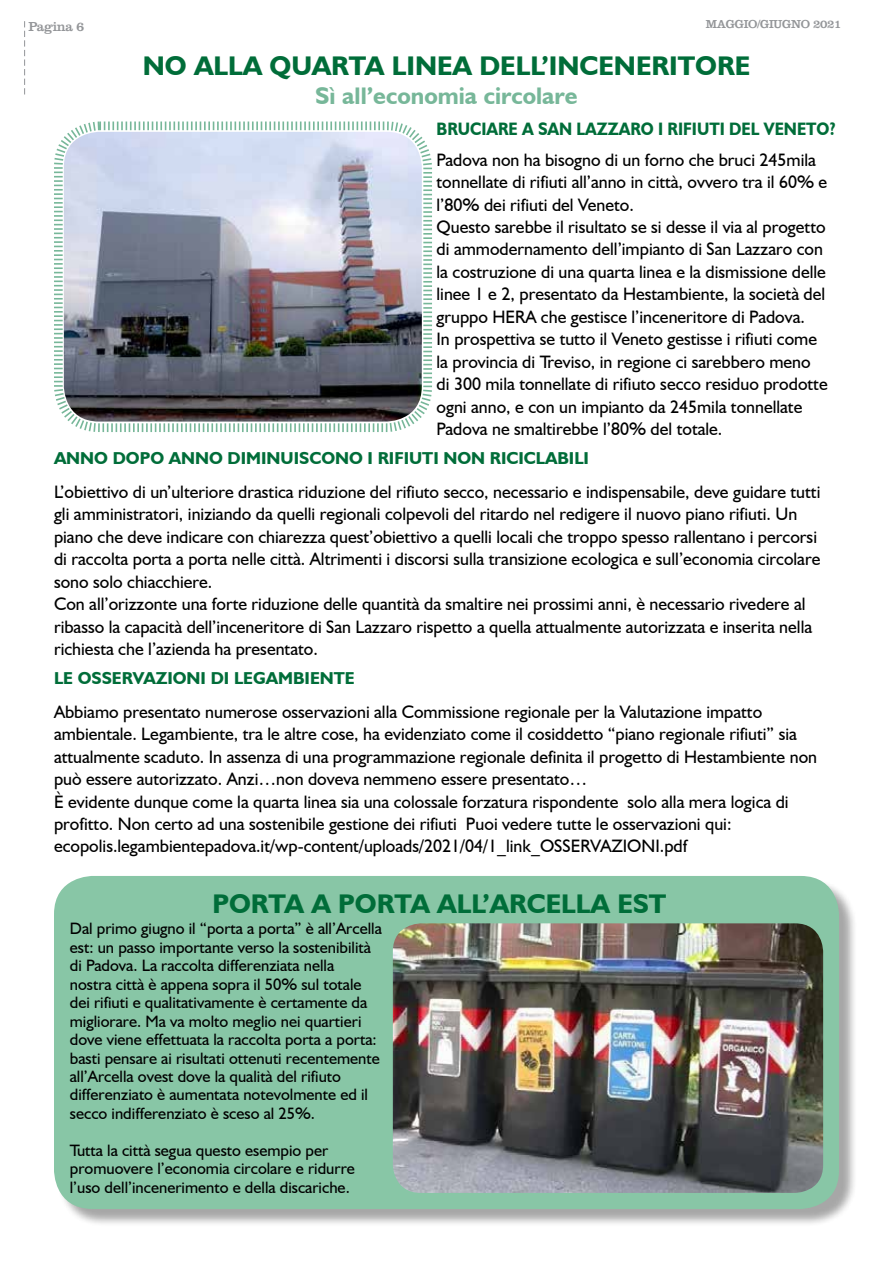
<style>
.page{position:relative;width:893px;height:1263px;background:#fff}
.page>*{position:absolute;margin:0;border:0;box-sizing:border-box;transform-origin:0 0}
.t1{font:700 27px "Humanist 521 BT";color:#006d39}
.t2{font:700 24px "Humanist 521 BT";color:#77b799}
.t3{font:18px/22.5px "Humanist 521 BT";color:#000}
.t4{font:700 18px "Humanist 521 BT";color:#006d39;scale:.89 1}
.t5{font:700 17.25px "Humanist 521 BT";color:#006d39}
.t6{font:16.5px/18.5px "Humanist 521 BT";color:#000}
.t7{font:13.5px "Clarendon LT Std";letter-spacing:-.03em;color:#939598}
.t8{font:12px "Clarendon LT Std";letter-spacing:-.03em;color:#939598}
</style>
<div class="page">
<div style="left:56px;top:878px;width:802px;height:350px;background:#000;opacity:.75"></div>
<div style="left:54px;top:876px;width:785px;height:333px;background:#88c6a6;border-radius:38px"></div>
<svg style="left:24px;top:21px;width:1px;height:74px"></svg>
<img style="left:393px;top:923px;width:430px;height:270px">
<img style="left:54px;top:121px;width:378px;height:311px">
<p class="t7" style="left:28px;top:19px;width:58px">Pagina 6</p>
<p class="t8" style="left:706px;top:17px;width:137px">MAGGIO/GIUGNO 2021</p>
<h1 class="t1" style="left:143px;top:49px;width:609px">NO ALLA QUARTA LINEA DELL’INCENERITORE</h1>
<h2 class="t2" style="left:315px;top:81px;width:264px">Sì all’economia circolare</h2>
<p class="t4" style="left:436px;top:118px;width:450px">BRUCIARE A SAN LAZZARO I RIFIUTI DEL VENETO?</p>
<p class="t3" style="left:436px;top:148px;width:393px">Padova non ha bisogno di un forno che bruci 245mila tonnellate di rifiuti all’anno in città, ovvero tra il 60% e l’80% dei rifiuti del Veneto.<br>Questo sarebbe il risultato se si desse il via al progetto di ammodernamento dell’impianto di San Lazzaro con la costruzione di una quarta linea e la dismissione delle linee 1 e 2, presentato da Hestambiente, la società del gruppo HERA che gestisce l’inceneritore di Padova.<br>In prospettiva se tutto il Veneto gestisse i rifiuti come la provincia di Treviso, in regione ci sarebbero meno di 300 mila tonnellate di rifiuto secco residuo prodotte ogni anno, e con un impianto da 245mila tonnellate Padova ne smaltirebbe l’80% del totale.</p>
<p class="t5" style="left:54px;top:447px;width:537px">ANNO DOPO ANNO DIMINUISCONO I RIFIUTI NON RICICLABILI</p>
<p class="t3" style="left:54px;top:480px;width:768px">L’obiettivo di un’ulteriore drastica riduzione del rifiuto secco, necessario e indispensabile, deve guidare tutti gli amministratori, iniziando da quelli regionali colpevoli del ritardo nel redigere il nuovo piano rifiuti. Un piano che deve indicare con chiarezza quest’obiettivo a quelli locali che troppo spesso rallentano i percorsi di raccolta porta a porta nelle città. Altrimenti i discorsi sulla transizione ecologica e sull’economia circolare sono solo chiacchiere.<br>Con all’orizzonte una forte riduzione delle quantità da smaltire nei prossimi anni, è necessario rivedere al ribasso la capacità dell’inceneritore di San Lazzaro rispetto a quella attualmente autorizzata e inserita nella richiesta che l’azienda ha presentato.</p>
<p class="t5" style="left:54px;top:667px;width:302px">LE OSSERVAZIONI DI LEGAMBIENTE</p>
<p class="t3" style="left:54px;top:700px;width:765px">Abbiamo presentato numerose osservazioni alla Commissione regionale per la Valutazione impatto ambientale. Legambiente, tra le altre cose, ha evidenziato come il cosiddetto “piano regionale rifiuti” sia attualmente scaduto. In assenza di una programmazione regionale definita il progetto di Hestambiente non può essere autorizzato. Anzi…non doveva nemmeno essere presentato…<br>È evidente dunque come la quarta linea sia una colossale forzatura rispondente solo alla mera logica di profitto. Non certo ad una sostenibile gestione dei rifiuti Puoi vedere tutte le osservazioni qui: ecopolis.legambientepadova.it/wp-content/uploads/2021/04/1_link_OSSERVAZIONI.pdf</p>
<h1 class="t1" style="left:212px;top:886px;width:456px">PORTA A PORTA ALL’ARCELLA EST</h1>
<p class="t6" style="left:70px;top:919px;width:314px">Dal primo giugno il “porta a porta” è all’Arcella est: un passo importante verso la sostenibilità di Padova. La raccolta differenziata nella<br>nostra città è appena sopra il 50% sul totale dei rifiuti e qualitativamente è certamente da migliorare. Ma va molto meglio nei quartieri dove viene effettuata la raccolta porta a porta: basti pensare ai risultati ottenuti recentemente all’Arcella ovest dove la qualità del rifiuto differenziato è aumentata notevolmente ed il secco indifferenziato è sceso al 25%.</p>
<p class="t6" style="left:70px;top:1141px;width:287px">Tutta la città segua questo esempio per promuovere l’economia circolare e ridurre l’uso dell’incenerimento e della discariche.</p>
</div>
